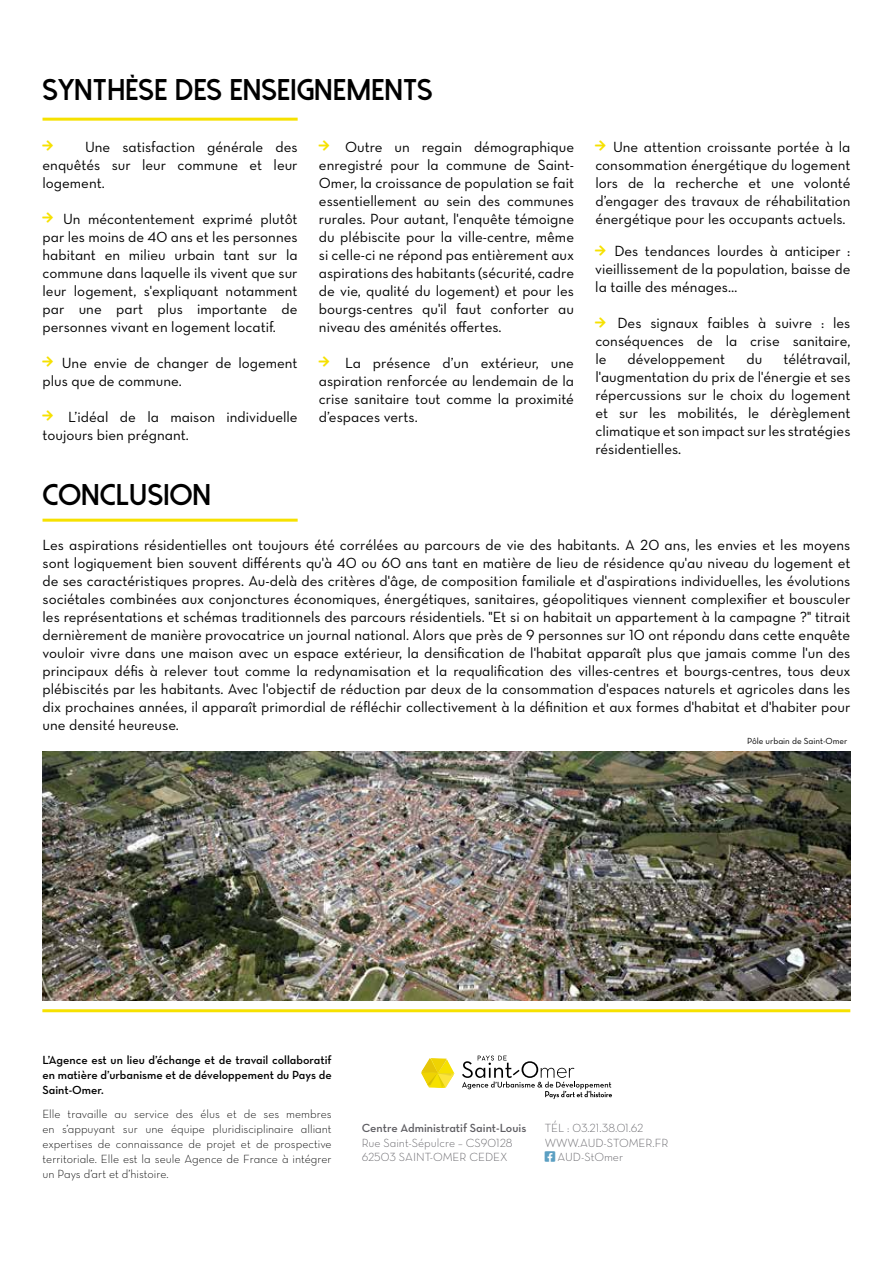
<style>
.page{position:relative;width:893px;height:1263px;background:#fff}
.page>*{position:absolute;margin:0;border:0;box-sizing:border-box;transform-origin:0 0}
.t1{font:800 30px "Dolce Vita";color:#000}
.t2{font:15px/18px "Neutra Text Book Alt";color:#000;text-align:justify}
.t3{font:12px/15px "Neutra Text Light Alt";color:#000;text-align:justify}
.t4{font:12px/15px "Neutra Text Demi Alt";color:#000;text-align:justify}
.t5{font:12px/14.4px "Neutra Text Light Alt";color:#5f5e63}
.t6{font:12px "Neutra Text Demi Alt";color:#5f5e63}
.t7{font:9px "Neutra Text Book Alt";color:#000}
.s1{color:#f6e100}
</style>
<div class="page">
<hr style="left:42px;top:1009px;width:808px;height:3px;background:#f6e100">
<hr style="left:43px;top:118px;width:255px;height:3px;background:#f6e100">
<img style="left:43px;top:752px;width:807px;height:248px">
<hr style="left:43px;top:519px;width:255px;height:3px;background:#f6e100">
<svg style="left:421px;top:1058px;width:34px;height:30px"></svg>
<svg style="left:462px;top:1055px;width:150px;height:44px"></svg>
<h1 class="t1" style="left:43px;top:74px;width:392px">SYNTHÈSE DES ENSEIGNEMENTS</h1>
<p class="t2" style="left:43px;top:137px;width:257px"><span class="s1">★</span> Une satisfaction générale des enquêtés sur leur commune et leur logement.</p>
<p class="t2" style="left:43px;top:209px;width:257px"><span class="s1">★</span> Un mécontentement exprimé plutôt par les moins de 40 ans et les personnes habitant en milieu urbain tant sur la commune dans laquelle ils vivent que sur leur logement, s'expliquant notamment par une part plus importante de personnes vivant en logement locatif.</p>
<p class="t2" style="left:43px;top:353px;width:257px"><span class="s1">★</span> Une envie de changer de logement plus que de commune.</p>
<p class="t2" style="left:43px;top:407px;width:257px"><span class="s1">★</span> L’idéal de la maison individuelle toujours bien prégnant.</p>
<p class="t2" style="left:319px;top:137px;width:257px"><span class="s1">★</span> Outre un regain démographique enregistré pour la commune de Saint-Omer, la croissance de population se fait essentiellement au sein des communes rurales. Pour autant, l'enquête témoigne du plébiscite pour la ville-centre, même si celle-ci ne répond pas entièrement aux aspirations des habitants (sécurité, cadre de vie, qualité du logement) et pour les bourgs-centres qu'il faut conforter au niveau des aménités offertes.</p>
<p class="t2" style="left:319px;top:353px;width:257px"><span class="s1">★</span> La présence d’un extérieur, une aspiration renforcée au lendemain de la crise sanitaire tout comme la proximité d’espaces verts.</p>
<p class="t2" style="left:595px;top:137px;width:257px"><span class="s1">★</span> Une attention croissante portée à la consommation énergétique du logement lors de la recherche et une volonté d’engager des travaux de réhabilitation énergétique pour les occupants actuels.</p>
<p class="t2" style="left:595px;top:242px;width:257px"><span class="s1">★</span> Des tendances lourdes à anticiper : vieillissement de la population, baisse de la taille des ménages…</p>
<p class="t2" style="left:595px;top:314px;width:257px"><span class="s1">★</span> Des signaux faibles à suivre : les conséquences de la crise sanitaire, le</p>
<p class="t2" style="left:595px;top:350px;width:257px;text-indent:188px">télétravail, l'augmentation du prix de l'énergie et ses répercussions sur le choix du logement et sur les mobilités, le dérèglement climatique et son impact sur les stratégies résidentielles.</p>
<p class="t2" style="left:628px;top:350px;width:99px">développement</p>
<p class="t2" style="left:746px;top:350px;width:17px">du</p>
<h1 class="t1" style="left:43px;top:479px;width:170px">CONCLUSION</h1>
<p class="t2" style="left:43px;top:535px;width:809px">Les aspirations résidentielles ont toujours été corrélées au parcours de vie des habitants. A 20 ans, les envies et les moyens sont logiquement bien souvent différents qu'à 40 ou 60 ans tant en matière de lieu de résidence qu'au niveau du logement et de ses caractéristiques propres. Au-delà des critères d'âge, de composition familiale et d'aspirations individuelles, les évolutions sociétales combinées aux conjonctures économiques, énergétiques, sanitaires, géopolitiques viennent complexifier et bousculer les représentations et schémas traditionnels des parcours résidentiels. "Et si on habitait un appartement à la campagne ?" titrait dernièrement de manière provocatrice un journal national. Alors que près de 9 personnes sur 10 ont répondu dans cette enquête vouloir vivre dans une maison avec un espace extérieur, la densification de l'habitat apparaît plus que jamais comme l'un des principaux défis à relever tout comme la redynamisation et la requalification des villes-centres et bourgs-centres, tous deux plébiscités par les habitants. Avec l'objectif de réduction par deux de la consommation d'espaces naturels et agricoles dans les dix prochaines années, il apparaît primordial de réfléchir collectivement à la définition et aux formes d'habitat et d'habiter pour une densité heureuse.</p>
<p class="t7" style="left:747px;top:735px;width:102px">Pôle urbain de Saint-Omer</p>
<p class="t4" style="left:43px;top:1052px;width:291px">L’Agence est un lieu d’échange et de travail collaboratif en matière d’urbanisme et de développement du Pays de Saint-Omer.</p>
<p class="t3" style="left:43px;top:1106px;width:291px">Elle travaille au service des élus et de ses membres en s’appuyant sur une équipe pluridisciplinaire alliant expertises de connaissance de projet et de prospective territoriale. Elle est la seule Agence de France à intégrer un Pays d’art et d’histoire.</p>
<p class="t5" style="left:545px;top:1121px;width:100px">TÉL : 03.21.38.01.62</p>
<p class="t6" style="left:362px;top:1121px;width:166px">Centre Administratif Saint-Louis</p>
<p class="t5" style="left:362px;top:1135px;width:152px">Rue Saint-Sépulcre – CS90128<br>62503 SAINT-OMER CEDEX</p>
<p class="t5" style="left:545px;top:1135px;width:125px">WWW.AUD-STOMER.FR</p>
<p class="t5" style="left:558px;top:1149px;width:67px">AUD-StOmer</p>
</div>
